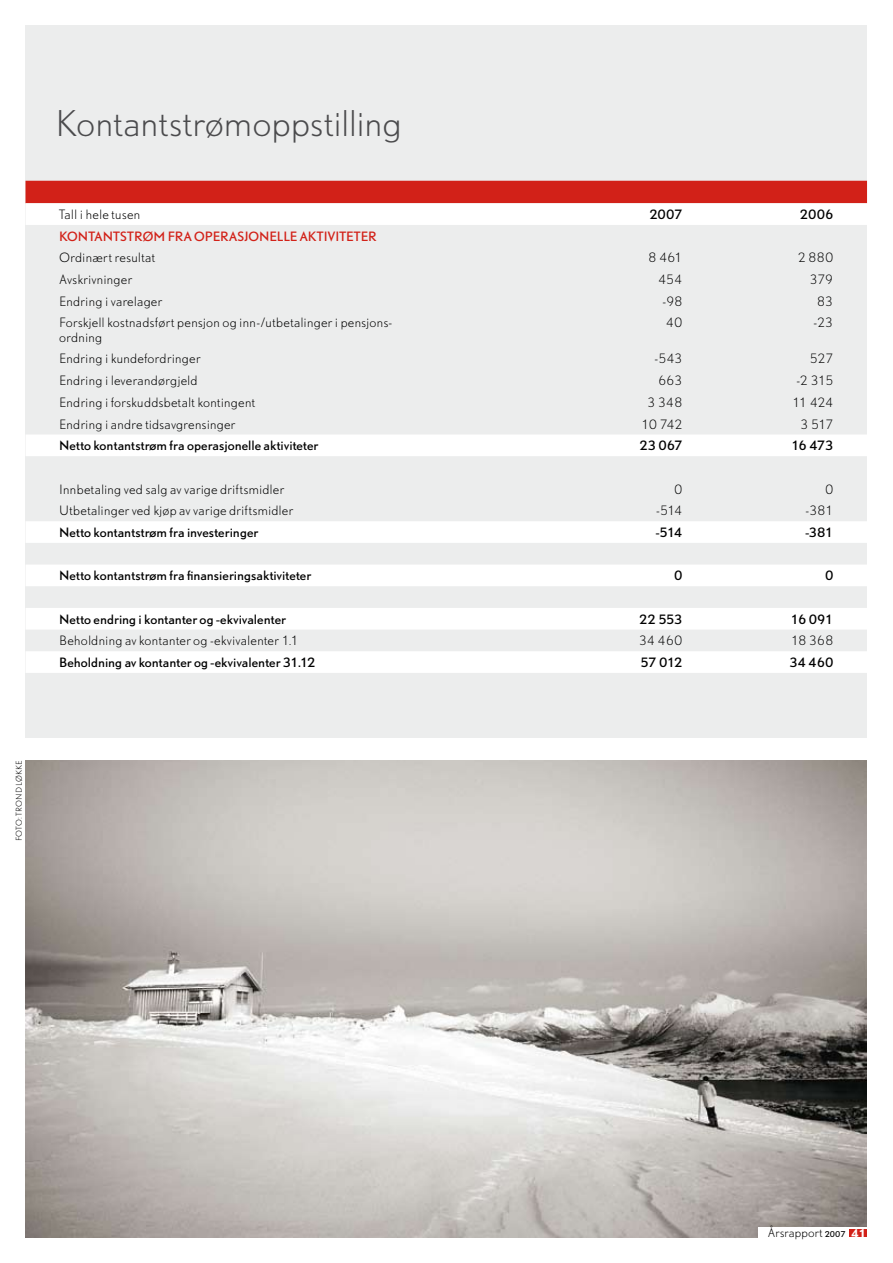
<style>
.page{position:relative;width:893px;height:1263px;background:#fff}
.page>*{position:absolute;margin:0;border:0;box-sizing:border-box;transform-origin:0 0}
.t1{font:300 33px "DTL Nobel T";letter-spacing:-.02em;color:#4b4b4d}
.t2{font:300 12px/14.4px "DTL Nobel T";color:#000}
.t3{font:12px "DTL Nobel T";letter-spacing:.005em;color:#000}
.t4{font:12px "DTL Nobel T";letter-spacing:.005em;color:#d22118}
.t5{font:300 11.25px "DTL Nobel T";letter-spacing:-.015em;color:#000}
.t6{font:300 7.5px "DTL Nobel T";letter-spacing:.02em;color:#000}
.s1{font-weight:400;font-size:7.5px}
.s2{font-weight:700;color:#fff}
</style>
<div class="page">
<div style="left:26px;top:26px;width:841px;height:1211px;background:#eceded"></div>
<div style="left:26px;top:181px;width:841px;height:22px;background:#d22118"></div>
<svg style="left:26px;top:203px;width:841px;height:470px"></svg>
<img style="left:26px;top:760px;width:840px;height:477px">
<div style="left:0;top:738px;width:874px;height:22px;background:#fff"></div>
<div style="left:758px;top:1227px;width:109px;height:13px;background:#fff"></div>
<div style="left:849px;top:1229px;width:18px;height:8px;background:#d22118"></div>
<p class="t6" style="left:14px;top:841px;width:82px;rotate:-90deg">FOTO: TROND LØKKE</p>
<h1 class="t1" style="left:55px;top:102px;width:349px">Kontantstrømoppstilling</h1>
<p class="t2" style="left:59px;top:207px;width:83px">Tall i hele tusen</p>
<p class="t3" style="left:649px;top:206px;width:35px">2007</p>
<p class="t3" style="left:800px;top:206px;width:35px">2006</p>
<p class="t4" style="left:59px;top:228px;width:319px">KONTANTSTRØM FRA OPERASJONELLE AKTIVITETER</p>
<p class="t2" style="left:59px;top:250px;width:98px">Ordinært resultat</p>
<p class="t2" style="left:648px;top:250px;width:36px">8 461</p>
<p class="t2" style="left:797px;top:250px;width:38px">2 880</p>
<p class="t2" style="left:59px;top:272px;width:74px">Avskrivninger</p>
<p class="t2" style="left:658px;top:272px;width:26px">454</p>
<p class="t2" style="left:809px;top:272px;width:25px">379</p>
<p class="t2" style="left:59px;top:294px;width:105px">Endring i varelager</p>
<p class="t2" style="left:663px;top:294px;width:22px">-98</p>
<p class="t2" style="left:817px;top:294px;width:18px">83</p>
<p class="t2" style="left:59px;top:315px;width:335px">Forskjell kostnadsført pensjon og inn-/utbetalinger i pensjons&shy;ordning</p>
<p class="t2" style="left:666px;top:315px;width:18px">40</p>
<p class="t2" style="left:814px;top:315px;width:21px">-23</p>
<p class="t2" style="left:59px;top:351px;width:143px">Endring i kundefordringer</p>
<p class="t2" style="left:655px;top:351px;width:30px">-543</p>
<p class="t2" style="left:809px;top:351px;width:25px">527</p>
<p class="t2" style="left:59px;top:373px;width:140px">Endring i leverandørgjeld</p>
<p class="t2" style="left:658px;top:373px;width:26px">663</p>
<p class="t2" style="left:796px;top:373px;width:38px">-2 315</p>
<p class="t2" style="left:59px;top:395px;width:198px">Endring i forskuddsbetalt kontingent</p>
<p class="t2" style="left:647px;top:395px;width:37px">3 348</p>
<p class="t2" style="left:792px;top:395px;width:43px">11 424</p>
<p class="t2" style="left:59px;top:417px;width:178px">Endring i andre tidsavgrensinger</p>
<p class="t2" style="left:641px;top:417px;width:43px">10 742</p>
<p class="t2" style="left:800px;top:417px;width:35px">3 517</p>
<p class="t3" style="left:59px;top:437px;width:261px">Netto kontantstrøm fra operasjonelle aktiviteter</p>
<p class="t3" style="left:639px;top:437px;width:45px">23 067</p>
<p class="t3" style="left:791px;top:437px;width:44px">16 473</p>
<p class="t2" style="left:59px;top:482px;width:226px">Innbetaling ved salg av varige driftsmidler</p>
<p class="t2" style="left:674px;top:482px;width:10px">0</p>
<p class="t2" style="left:825px;top:482px;width:10px">0</p>
<p class="t2" style="left:59px;top:503px;width:235px">Utbetalinger ved kjøp av varige driftsmidler</p>
<p class="t2" style="left:656px;top:503px;width:28px">-514</p>
<p class="t2" style="left:806px;top:503px;width:29px">-381</p>
<p class="t3" style="left:59px;top:524px;width:201px">Netto kontantstrøm fra investeringer</p>
<p class="t3" style="left:656px;top:524px;width:28px">-514</p>
<p class="t3" style="left:805px;top:524px;width:30px">-381</p>
<p class="t3" style="left:59px;top:567px;width:254px">Netto kontantstrøm fra finansieringsaktiviteter</p>
<p class="t3" style="left:674px;top:567px;width:10px">0</p>
<p class="t3" style="left:825px;top:567px;width:10px">0</p>
<p class="t3" style="left:59px;top:611px;width:228px">Netto endring i kontanter og -ekvivalenter</p>
<p class="t3" style="left:639px;top:611px;width:45px">22 553</p>
<p class="t3" style="left:791px;top:611px;width:44px">16 091</p>
<p class="t2" style="left:59px;top:633px;width:241px">Beholdning av kontanter og -ekvivalenter 1.1</p>
<p class="t2" style="left:639px;top:633px;width:45px">34 460</p>
<p class="t2" style="left:791px;top:633px;width:44px">18 368</p>
<p class="t3" style="left:59px;top:654px;width:258px">Beholdning av kontanter og -ekvivalenter 31.12</p>
<p class="t3" style="left:640px;top:654px;width:44px">57 012</p>
<p class="t3" style="left:789px;top:654px;width:45px">34 460</p>
<p class="t5" style="left:768px;top:1226px;width:100px">Årsrapport <span class="s1">2007</span> <span class="s2">41</span></p>
</div>
